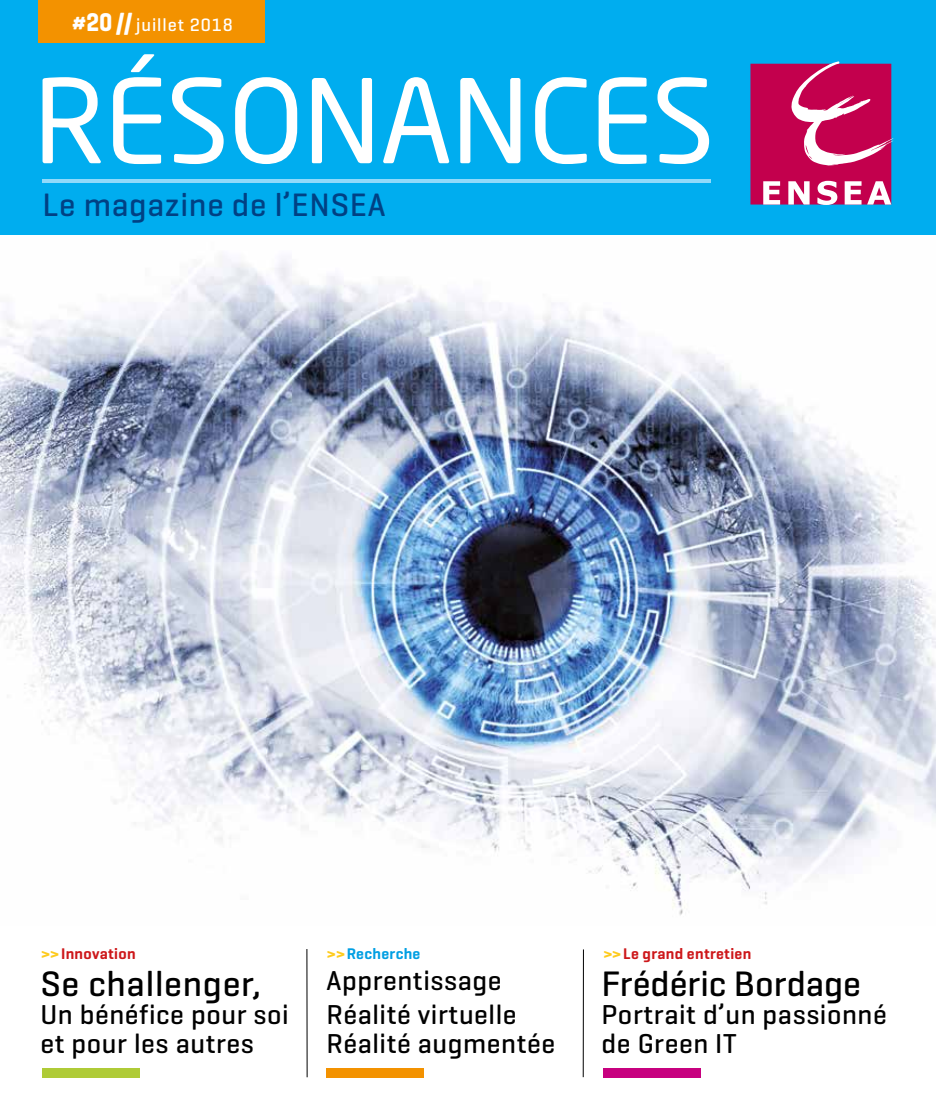
<style>
.page{position:relative;width:936px;height:1106px;background:#fff}
.page>*{position:absolute;margin:0;border:0;box-sizing:border-box;transform-origin:0 0}
.t1{font:500 36px "Geogrotesque";color:#000}
.t2{font:500 36px "Geogrotesque";letter-spacing:.02em;color:#000}
.t3{font:500 33px "Geogrotesque";letter-spacing:.02em;color:#004184}
.t4{font:500 27.75px/28.5px "Geogrotesque";letter-spacing:.02em;color:#000}
.t5{font:500 18.3px "Geogrotesque";letter-spacing:.05em;color:#fff}
.t6{font:600 15.75px "Geogrotesque";letter-spacing:.02em;color:#cd171a}
.t7{font:600 15.75px "Geogrotesque";letter-spacing:.02em;color:#009fe3}
.t8{font:600 15.15px "Geogrotesque";color:#fecb1d}
.s1{font-weight:700;font-size:26.1px}
</style>
<div class="page">
<div style="left:42px;top:1068px;width:98px;height:9px;background:#afcb37"></div>
<div style="left:326px;top:1068px;width:98px;height:9px;background:#f39200"></div>
<div style="left:603px;top:1068px;width:98px;height:9px;background:#c7017f"></div>
<hr style="left:306px;top:949px;width:1px;height:128px;background:#000">
<hr style="left:583px;top:949px;width:1px;height:128px;background:#000">
<div style="left:0;top:0;width:935px;height:249px;background:#00adef"></div>
<svg style="left:750px;top:61px;width:143px;height:144px"></svg>
<hr style="left:43px;top:179px;width:668px;height:4px;background:#91dafa">
<svg style="left:43px;top:77px;width:58px;height:86px"></svg>
<svg style="left:113px;top:54px;width:48px;height:110px"></svg>
<svg style="left:172px;top:77px;width:52px;height:87px"></svg>
<svg style="left:235px;top:77px;width:62px;height:87px"></svg>
<svg style="left:312px;top:78px;width:60px;height:85px"></svg>
<svg style="left:383px;top:77px;width:66px;height:86px"></svg>
<svg style="left:460px;top:78px;width:60px;height:85px"></svg>
<svg style="left:535px;top:77px;width:51px;height:87px"></svg>
<svg style="left:598px;top:77px;width:48px;height:87px"></svg>
<svg style="left:657px;top:77px;width:52px;height:87px"></svg>
<div style="left:38px;top:0;width:226px;height:43px;background:#f39200"></div>
<img style="left:0;top:235px;width:935px;height:681px">
<p class="t5" style="left:71px;top:14px;width:163px"><span class="s1">#20 //</span> juillet 2018</p>
<p class="t3" style="left:43px;top:184px;width:344px">Le magazine de l’ENSEA</p>
<p class="t8" style="left:35px;top:957px;width:9px;rotate:-90deg">v</p>
<p class="t8" style="left:44px;top:957px;width:9px;rotate:-90deg">v</p>
<p class="t6" style="left:61px;top:943px;width:76px">Innovation</p>
<p class="t2" style="left:40px;top:961px;width:222px">Se challenger,</p>
<p class="t4" style="left:40px;top:999px;width:250px">Un bénéfice pour soi et pour les autres</p>
<p class="t8" style="left:320px;top:957px;width:9px;rotate:-90deg">v</p>
<p class="t8" style="left:330px;top:957px;width:9px;rotate:-90deg">v</p>
<p class="t7" style="left:347px;top:943px;width:75px">Recherche</p>
<p class="t8" style="left:597px;top:957px;width:9px;rotate:-90deg">v</p>
<p class="t8" style="left:606px;top:957px;width:9px;rotate:-90deg">v</p>
<p class="t6" style="left:623px;top:943px;width:129px">Le grand entretien</p>
<p class="t4" style="left:326px;top:962px;width:192px;line-height:35px">Apprentissage<br>Réalité virtuelle</p>
<p class="t4" style="left:326px;top:1028px;width:230px">Réalité augmentée</p>
<p class="t1" style="left:601px;top:961px;width:261px">Frédéric Bordage</p>
<p class="t4" style="left:601px;top:999px;width:287px">Portrait d’un passionné de Green IT</p>
</div>
